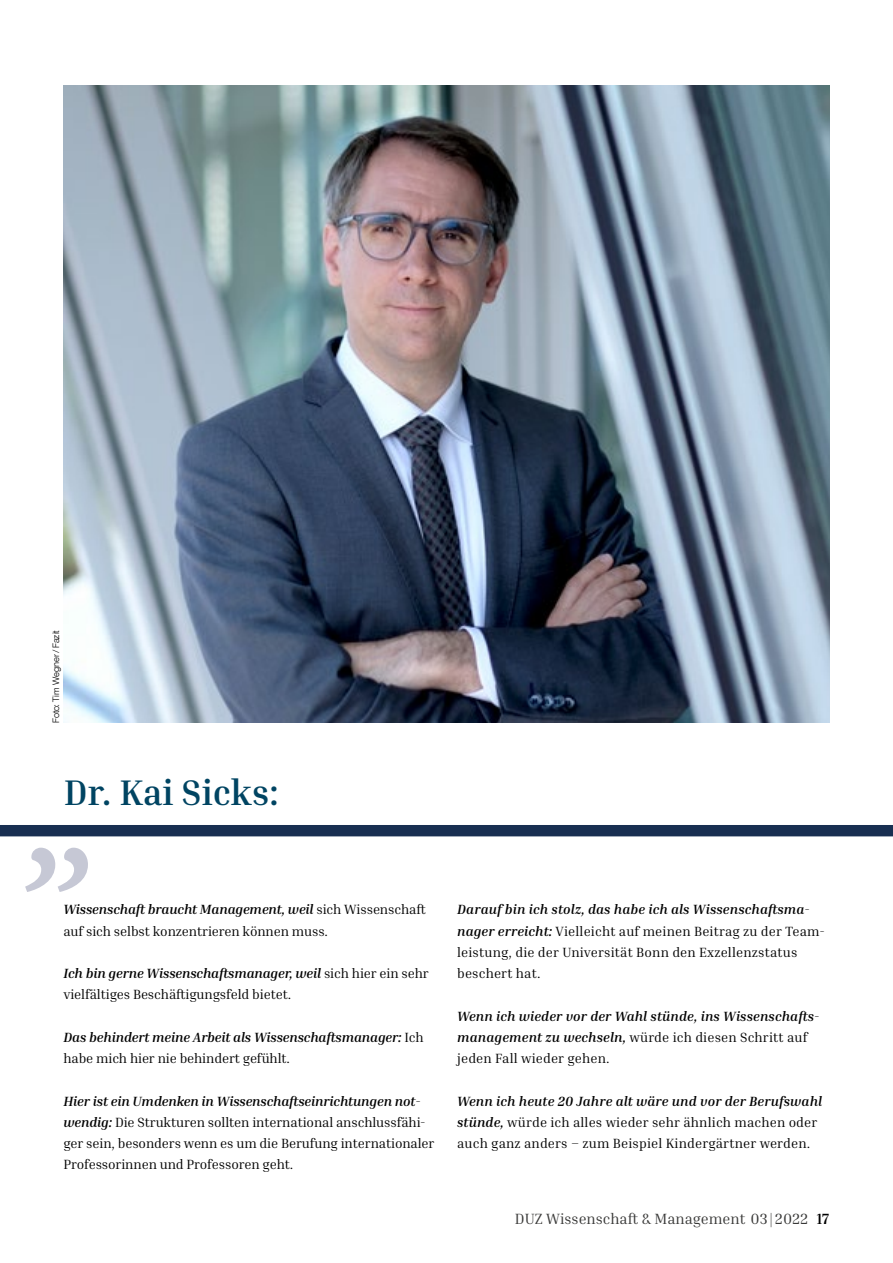
<style>
.page{position:relative;width:893px;height:1263px;background:#fff}
.page>*{position:absolute;margin:0;border:0;box-sizing:border-box;transform-origin:0 0}
.t1{font:700 36px "Inria Serif";color:#004462}
.t2{font:15px "Inria Serif";color:#383837}
.t3{font:13.5px/21.3px "Inria Serif";letter-spacing:-.01em;color:#000}
.t4{font:13.5px/21.3px "Inria Serif";letter-spacing:.01em;color:#000}
.t5{font:italic 700 13.5px/21.3px "Inria Serif";letter-spacing:.01em;color:#000}
.t6{font:italic 700 13.5px/21.3px "Inria Serif";letter-spacing:-.01em;color:#000}
.t7{font:9px "Olnova";color:#000}
.s1{font-weight:700;font-style:italic}
.s2{font-weight:400;font-style:normal}
.s3{font-weight:700;color:#000}
</style>
<div class="page">
<svg style="left:25px;top:848px;width:63px;height:44px"></svg>
<div style="left:0;top:825px;width:893px;height:11px;background:#182f51"></div>
<img style="left:64px;top:85px;width:765px;height:638px">
<p class="t7" style="left:51px;top:723px;width:94px;rotate:-90deg">Foto: Tim Wegner/Fazit</p>
<h1 class="t1" style="left:64px;top:770px;width:216px">Dr. Kai Sicks:</h1>
<p class="t3" style="left:63px;top:899px;width:364px"><span class="s1">Wissenschaft braucht Management, weil</span> sich Wissenschaft auf sich selbst konzentrieren können muss.</p>
<p class="t3" style="left:63px;top:962px;width:367px"><span class="s1">Ich bin gerne Wissenschaftsmanager, weil</span> sich hier ein sehr vielfältiges Beschäftigungsfeld bietet.</p>
<p class="t6" style="left:63px;top:1026px;width:362px">Das behindert meine Arbeit als Wissenschaftsmanager: <span class="s2">Ich habe mich hier nie behindert gefühlt.</span></p>
<p class="t3" style="left:63px;top:1090px;width:373px"><span class="s1">Hier ist ein Umdenken in Wissenschaftseinrichtungen not&shy;wendig:</span> Die Strukturen sollten international anschlussfähi&shy;ger sein, besonders wenn es um die Berufung internationaler Professorinnen und Professoren geht.</p>
<p class="t4" style="left:457px;top:899px;width:369px"><span class="s1">Darauf bin ich stolz, das habe ich als Wissenschaftsma&shy;nager erreicht:</span> Vielleicht auf meinen Beitrag zu der Team&shy;leistung, die der Universität Bonn den Exzellenzstatus beschert hat.</p>
<p class="t5" style="left:457px;top:1005px;width:364px">Wenn ich wieder vor der Wahl stünde, ins Wissenschafts&shy;management zu wechseln, <span class="s2">würde ich diesen Schritt auf jeden Fall wieder gehen.</span></p>
<p class="t4" style="left:457px;top:1090px;width:367px"><span class="s1">Wenn ich heute 20 Jahre alt wäre und vor der Berufswahl stünde,</span> würde ich alles wieder sehr ähnlich machen oder auch ganz anders – zum Beispiel Kindergärtner werden.</p>
<p class="t2" style="left:515px;top:1209px;width:316px">DUZ Wissenschaft &amp; Management 03|2022 <span class="s3">17</span></p>
</div>
